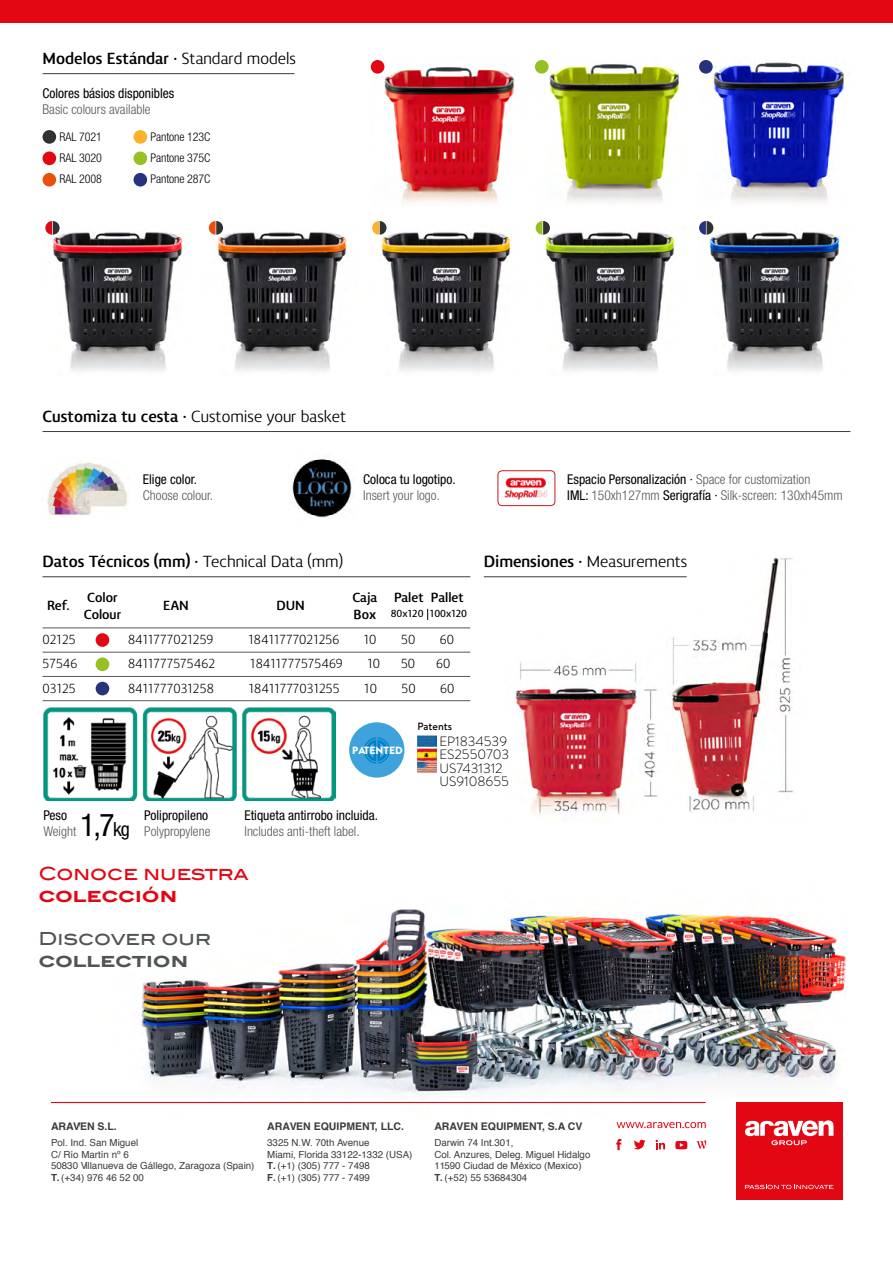
<style>
.page{position:relative;width:893px;height:1263px;background:#fff}
.page>*{position:absolute;margin:0;border:0;box-sizing:border-box;transform-origin:0 0}
.t1{font:18px "Blair ITC Std";color:#e30613}
.t2{font:18px "Blair ITC Std";color:#505456}
.t3{font:700 18px "Blair ITC Std";letter-spacing:-.01em;color:#505456}
.t4{font:700 18px "Blair ITC Std";letter-spacing:-.005em;color:#e30613}
.t5{font:700 16.5px "Vitali Neue";color:#000}
.t6{font:500 16.5px "Vitali Neue";color:#000}
.t7{font:300 condensed 13.5px/16.2px "Helvetica Neue LT Std";color:#575756}
.t8{font:13.5px "Vitali Neue";color:#000}
.t9{font:condensed 13.5px "Helvetica Neue LT Std";color:#000}
.t10{font:700 13.5px/16.2px "Vitali Neue";color:#000}
.t11{font:300 13.5px/13.5px "Brandon Text";color:#020203}
.t12{font:300 condensed 12px/21.5px "Helvetica Neue LT Std";letter-spacing:-.01em;color:#000;text-align:justify}
.t13{font:700 10.5px "Helvetica";color:#3c3c3b}
.t14{font:600 10.5px "Vitali Neue";color:#000}
.t15{font:900 10.5px "Brandon Text";color:#fff}
.t16{font:500 10.5px "Brandon Text";color:#020203}
.t17{font:9.75px/11.7px "Helvetica";color:#3c3c3b}
.s1{font-weight:500}
.s2{font-weight:700}
.s3{font-weight:400;color:#000}
.s4{font-weight:400;font-size:31.5px;color:#000}
.s5{font-weight:400;font-size:19.5px;color:#000}
</style>
<div class="page">
<hr style="left:51px;top:1102px;width:655px;height:1px;background:#e30613">
<div style="left:736px;top:1103px;width:106px;height:97px;background:#e30613"></div>
<svg style="left:745px;top:1185px;width:88px;height:4px"></svg>
<svg style="left:745px;top:1128px;width:88px;height:17px"></svg>
<svg style="left:616px;top:1139px;width:5px;height:11px"></svg>
<svg style="left:634px;top:1140px;width:11px;height:9px"></svg>
<svg style="left:656px;top:1140px;width:9px;height:9px"></svg>
<svg style="left:675px;top:1141px;width:12px;height:8px"></svg>
<svg style="left:696px;top:1140px;width:11px;height:9px"></svg>
<div style="left:0;top:0;width:893px;height:23px;background:#e30613"></div>
<hr style="left:43px;top:73px;width:251px;height:1px;background:#3c3c3b">
<hr style="left:43px;top:576px;width:427px;height:1px;background:#3c3c3b">
<hr style="left:484px;top:576px;width:203px;height:1px;background:#3c3c3b">
<div style="left:96px;top:633px;width:13px;height:14px;background:#e30613;border-radius:50%"></div>
<div style="left:96px;top:657px;width:13px;height:14px;background:#95c123;border-radius:50%"></div>
<div style="left:96px;top:682px;width:13px;height:13px;background:#28337e;border-radius:50%"></div>
<hr style="left:43px;top:628px;width:427px;height:1px;background:#575756">
<hr style="left:43px;top:652px;width:427px;height:1px;background:#575756">
<hr style="left:43px;top:676px;width:427px;height:1px;background:#575756">
<hr style="left:43px;top:700px;width:427px;height:1px;background:#575756">
<img style="left:79px;top:909px;width:768px;height:219px">
<img style="left:505px;top:557px;width:288px;height:258px">
<img style="left:371px;top:60px;width:144px;height:143px">
<img style="left:535px;top:60px;width:145px;height:142px">
<img style="left:699px;top:60px;width:146px;height:142px">
<div style="left:133px;top:130px;width:14px;height:14px;background:#f9b22a;border-radius:50%"></div>
<div style="left:133px;top:151px;width:14px;height:14px;background:#95c123;border-radius:50%"></div>
<div style="left:133px;top:173px;width:14px;height:14px;background:#28337e;border-radius:50%"></div>
<div style="left:43px;top:130px;width:13px;height:14px;background:#303231;border-radius:50%"></div>
<div style="left:43px;top:151px;width:13px;height:14px;background:#e30613;border-radius:50%"></div>
<div style="left:371px;top:60px;width:13px;height:14px;background:#e30613;border-radius:50%"></div>
<div style="left:535px;top:60px;width:14px;height:14px;background:#95c123;border-radius:50%"></div>
<div style="left:699px;top:60px;width:14px;height:14px;background:#28337e;border-radius:50%"></div>
<div style="left:43px;top:173px;width:13px;height:14px;background:#e9500e;border-radius:50%"></div>
<img style="left:380px;top:225px;width:132px;height:147px">
<img style="left:708px;top:226px;width:133px;height:146px">
<img style="left:208px;top:226px;width:140px;height:146px">
<img style="left:535px;top:226px;width:142px;height:145px">
<img style="left:52px;top:232px;width:131px;height:139px">
<svg style="left:45px;top:221px;width:15px;height:14px"></svg>
<svg style="left:699px;top:221px;width:14px;height:14px"></svg>
<svg style="left:536px;top:221px;width:14px;height:14px"></svg>
<svg style="left:372px;top:221px;width:14px;height:14px"></svg>
<svg style="left:209px;top:221px;width:14px;height:14px"></svg>
<hr style="left:43px;top:431px;width:807px;height:1px;background:#3c3c3b">
<img style="left:292px;top:459px;width:62px;height:59px">
<img style="left:47px;top:462px;width:81px;height:56px">
<img style="left:43px;top:708px;width:293px;height:93px">
<img style="left:417px;top:749px;width:19px;height:24px">
<img style="left:417px;top:735px;width:19px;height:12px">
<div style="left:349px;top:722px;width:55px;height:56px;background:#3ea3dc;border-radius:50%"></div>
<svg style="left:364px;top:737px;width:26px;height:26px"></svg>
<img style="left:498px;top:471px;width:57px;height:35px">
<div style="left:498px;top:471px;width:57px;height:35px;border:1px solid #cd171a;border-radius:4px"></div>
<h2 class="t5" style="left:43px;top:49px;width:255px">Modelos Estándar · <span class="s1">Standard models</span></h2>
<h3 class="t9" style="left:43px;top:85px;width:133px">Colores básios disponibles</h3>
<h3 class="t7" style="left:43px;top:101px;width:110px">Basic colours available</h3>
<p class="t12" style="left:60px;top:125px;width:44px">RAL 7021<br>RAL 3020<br>RAL 2008</p>
<p class="t12" style="left:151px;top:125px;width:61px">Pantone 123C Pantone 375C Pantone 287C</p>
<h2 class="t6" style="left:43px;top:407px;width:305px"><span class="s2">Customiza tu cesta ·</span> Customise your basket</h2>
<h3 class="t9" style="left:143px;top:471px;width:55px">Elige color.</h3>
<h3 class="t7" style="left:143px;top:487px;width:72px">Choose colour.</h3>
<h3 class="t9" style="left:363px;top:471px;width:94px">Coloca tu logotipo.</h3>
<h3 class="t7" style="left:363px;top:487px;width:78px">Insert your logo.</h3>
<h3 class="t7" style="left:567px;top:471px;width:277px"><span class="s3">Espacio Personalización ·</span> Space for customization<br><span class="s3">IML:</span> 150xh127mm <span class="s3">Serigrafía ·</span> Silk-screen: 130xh45mm</h3>
<h2 class="t5" style="left:43px;top:552px;width:302px">Datos Técnicos (mm) · <span class="s1">Technical Data (mm)</span></h2>
<h2 class="t5" style="left:484px;top:552px;width:205px">Dimensiones · <span class="s1">Measurements</span></h2>
<h3 class="t10" style="left:394px;top:590px;width:71px">Palet Pallet</h3>
<p class="t14" style="left:391px;top:608px;width:78px">80x120 100x120</p>
<h3 class="t10" style="left:84px;top:590px;width:39px">Color<br>Colour</h3>
<h3 class="t10" style="left:163px;top:597px;width:27px">EAN</h3>
<h3 class="t10" style="left:276px;top:597px;width:30px">DUN</h3>
<h3 class="t10" style="left:352px;top:590px;width:27px">Caja<br>Box</h3>
<h3 class="t10" style="left:47px;top:597px;width:24px">Ref.</h3>
<h3 class="t8" style="left:43px;top:632px;width:35px">02125</h3>
<h3 class="t8" style="left:128px;top:632px;width:87px">8411777021259</h3>
<h3 class="t8" style="left:249px;top:632px;width:92px">18411777021256</h3>
<h3 class="t8" style="left:364px;top:632px;width:14px">10</h3>
<h3 class="t8" style="left:401px;top:632px;width:16px">50</h3>
<h3 class="t8" style="left:440px;top:632px;width:16px">60</h3>
<h3 class="t8" style="left:43px;top:656px;width:36px">57546</h3>
<h3 class="t8" style="left:128px;top:656px;width:89px">8411777575462</h3>
<h3 class="t8" style="left:250px;top:656px;width:94px">18411777575469</h3>
<h3 class="t8" style="left:367px;top:656px;width:14px">10</h3>
<h3 class="t8" style="left:401px;top:656px;width:16px">50</h3>
<h3 class="t8" style="left:436px;top:656px;width:16px">60</h3>
<h3 class="t8" style="left:43px;top:680px;width:35px">03125</h3>
<h3 class="t8" style="left:128px;top:680px;width:87px">8411777031258</h3>
<h3 class="t8" style="left:249px;top:680px;width:92px">18411777031255</h3>
<h3 class="t8" style="left:364px;top:680px;width:14px">10</h3>
<h3 class="t8" style="left:401px;top:680px;width:16px">50</h3>
<h3 class="t8" style="left:440px;top:680px;width:16px">60</h3>
<p class="t15" style="left:352px;top:743px;width:52px">PATENTED</p>
<h3 class="t7" style="left:43px;top:806px;width:169px"><span class="s3">Peso<br></span>Weight <span class="s4">1,7</span><span class="s5">kg</span> Polypropylene</h3>
<h3 class="t9" style="left:244px;top:807px;width:135px">Etiqueta antirrobo incluida.</h3>
<h3 class="t9" style="left:144px;top:807px;width:65px">Polipropileno</h3>
<h3 class="t7" style="left:244px;top:823px;width:117px">Includes anti-theft label.</h3>
<h1 class="t1" style="left:38px;top:863px;width:212px">Conoce nuestra</h1>
<h1 class="t4" style="left:38px;top:884px;width:140px">COLECCIÓN</h1>
<h1 class="t2" style="left:38px;top:927px;width:174px">Discover our</h1>
<h1 class="t3" style="left:38px;top:949px;width:151px">COLLECTION</h1>
<p class="t16" style="left:417px;top:719px;width:36px">Patents</p>
<h3 class="t11" style="left:439px;top:734px;width:71px">EP1834539<br>ES2550703<br>US7431312<br>US9108655</h3>
<p class="t13" style="left:51px;top:1117px;width:67px">ARAVEN S.L.</p>
<p class="t17" style="left:51px;top:1137px;width:205px">Pol. Ind. San Miguel<br>C/ Río Martín nº 6<br>50830 Villanueva de Gállego, Zaragoza (Spain)<br><span class="s2">T.</span> (+34) 976 46 52 00</p>
<p class="t13" style="left:267px;top:1117px;width:138px">ARAVEN EQUIPMENT, LLC.</p>
<p class="t17" style="left:267px;top:1137px;width:147px">3325 N.W. 70th Avenue<br>Miami, Florida 33122-1332 (USA)<br><span class="s2">T.</span> (+1) (305) 777 - 7498<br><span class="s2">F.</span> (+1) (305) 777 - 7499</p>
<p class="t13" style="left:434px;top:1117px;width:150px">ARAVEN EQUIPMENT, S.A CV</p>
<p class="t17" style="left:434px;top:1137px;width:158px">Darwin 74 Int.301,<br>Col. Anzures, Deleg. Miguel Hidalgo<br>11590 Ciudad de México (Mexico)<br><span class="s2">T.</span> (+52) 55 53684304</p>
</div>
